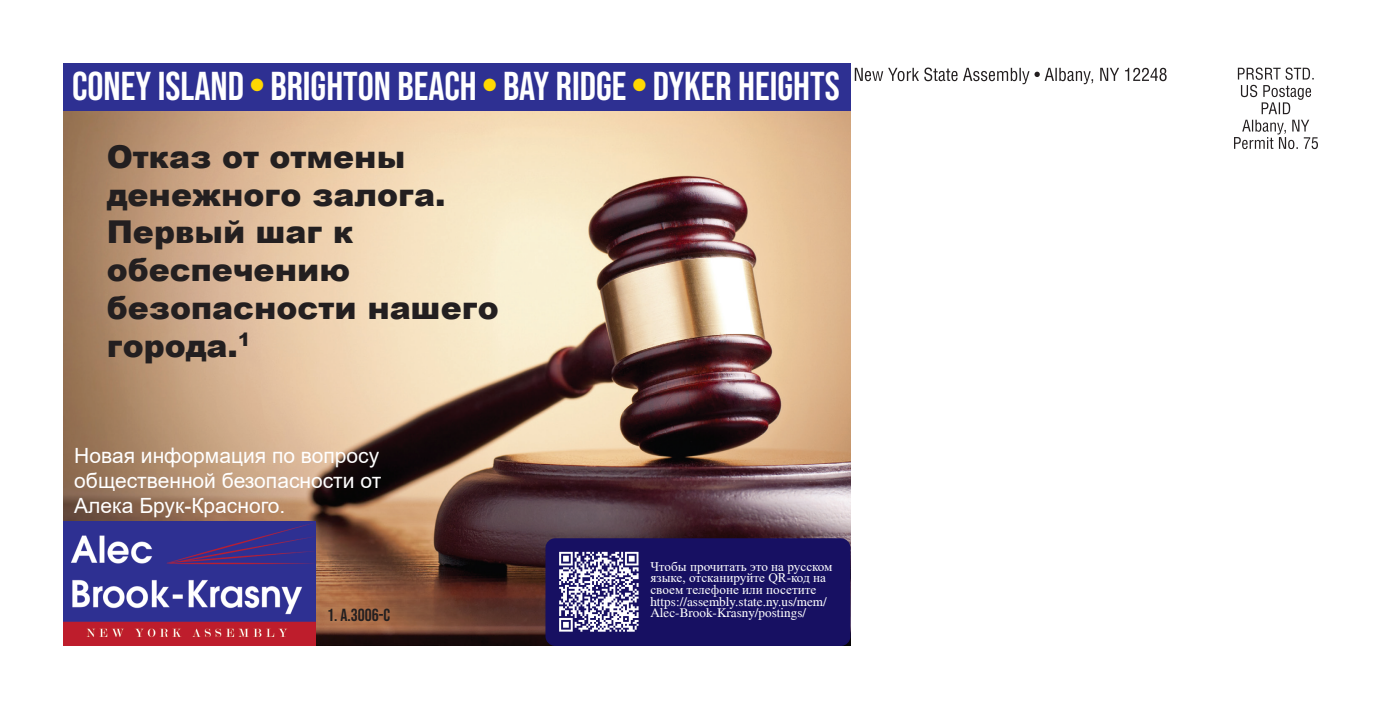
<style>
.page{position:relative;width:1386px;height:709px;background:#fff}
.page>*{position:absolute;margin:0;border:0;box-sizing:border-box;transform-origin:0 0}
.t1{font:40.25px "Bebas Neue";color:#fff}
.t2{font:900 31.5px/37.8px "Arial";color:#231f20}
.t3{font:21px/25.2px "Arial";color:#fff;text-align:justify}
.t4{font:17.5px "Bebas Neue";color:#231f20}
.t5{font:13.12px/11.5px "Times New Roman";color:#fff}
.t6{font:13.12px/11.5px "Times";color:#fff}
.s1{font-family:"Helvetica";font-stretch:condensed;color:#ffd801}
</style>
<div class="page">
<img style="left:63px;top:110px;width:787px;height:536px">
<div style="left:63px;top:63px;width:787px;height:47px;background:#2e3092"></div>
<svg style="left:1234px;top:120px;width:84px;height:29px"></svg>
<svg style="left:1238px;top:67px;width:76px;height:47px"></svg>
<svg style="left:855px;top:68px;width:312px;height:16px"></svg>
<img style="left:63px;top:522px;width:252px;height:124px">
<div style="left:545px;top:538px;width:305px;height:108px;background:#171062;border-radius:10px"></div>
<img style="left:559px;top:551px;width:80px;height:81px">
<p class="t1" style="left:72px;top:63px;width:769px">CONEY ISLAND <span class="s1">•</span> BRIGHTON BEACH <span class="s1">•</span> BAY RIDGE <span class="s1">•</span> DYKER HEIGHTS</p>
<p class="t2" style="left:107px;top:137px;width:394px">Отказ от отмены денежного залога.<br>Первый шаг к обеспечению безопасности нашего города.<sup>1</sup></p>
<p class="t3" style="left:74px;top:442px;width:309px">Новая информация по вопросу общественной безопасности от Алека Брук-Красного.</p>
<p class="t4" style="left:327px;top:604px;width:64px">1. A.3006-C</p>
<p class="t5" style="left:650px;top:560px;width:184px">Чтобы прочитать это на русском языке, отсканируйте QR-код на своем телефоне или посетите</p>
<p class="t6" style="left:650px;top:596px;width:178px">https://assembly.state.ny.us/mem/<br>Alec-Brook-Krasny/postings/</p>
</div>
